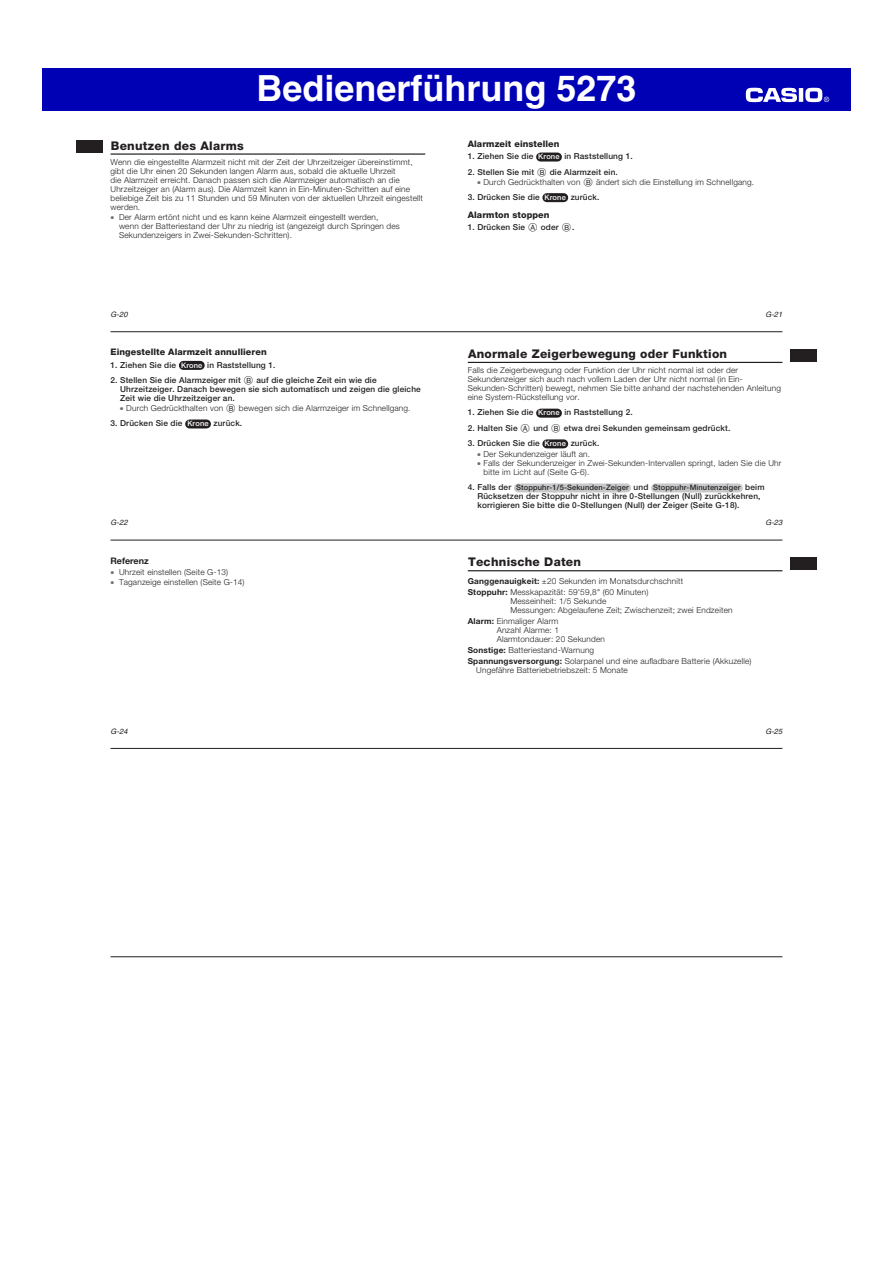
<style>
.page{position:relative;width:893px;height:1263px;background:#fff}
.page>*{position:absolute;margin:0;border:0;box-sizing:border-box;transform-origin:0 0}
.t1{font:700 36px "Helvetica";color:#fff}
.t2{font:800 12px "Helvetica Neue LT Pro";letter-spacing:.02em;color:#231f20}
.t3{font:800 9px "Helvetica Neue LT Pro";letter-spacing:.01em;color:#231f20}
.t4{font:700 9px "Helvetica Neue LT Pro";letter-spacing:-.005em;color:#231f20}
.t5{font:300 8.25px/9px "Helvetica Neue LT Pro";letter-spacing:.02em;color:#231f20}
.t6{font:500 8.25px/9px "Helvetica Neue LT Pro";letter-spacing:.02em;color:#231f20}
.t7{font:500 7.5px "Helvetica Neue LT Pro";letter-spacing:.02em;color:#231f20}
.t8{font:italic 7.5px "Helvetica";letter-spacing:.02em;color:#231f20}
.s1{font-size:7.5px;color:#fff}
.s2{font-weight:500}
.s3{font-family:"Mdn Alp Nor";font-weight:400}
.s4{font-weight:500;font-size:7.5px;color:#fff}
.s5{font-size:8.25px}
.s6{font-weight:700}
</style>
<div class="page">
<div style="left:42px;top:68px;width:808px;height:43px;background:#0000b4"></div>
<hr style="left:799px;top:88px;width:4px;height:14px;background:#fff">
<svg style="left:746px;top:88px;width:51px;height:14px"></svg>
<svg style="left:805px;top:88px;width:24px;height:14px"></svg>
<hr style="left:111px;top:331px;width:671px;height:1px;background:#231f20">
<hr style="left:111px;top:540px;width:671px;height:1px;background:#231f20">
<hr style="left:111px;top:748px;width:671px;height:1px;background:#231f20">
<hr style="left:111px;top:957px;width:671px;height:1px;background:#231f20">
<hr style="left:468px;top:570px;width:314px;height:1px;background:#231f20">
<div style="left:790px;top:557px;width:26px;height:13px;background:#231f20"></div>
<hr style="left:468px;top:362px;width:314px;height:1px;background:#231f20">
<svg style="left:540px;top:409px;width:17px;height:9px"></svg>
<svg style="left:547px;top:439px;width:17px;height:9px"></svg>
<svg style="left:518px;top:483px;width:108px;height:9px"></svg>
<svg style="left:655px;top:483px;width:83px;height:9px"></svg>
<div style="left:790px;top:349px;width:26px;height:12px;background:#231f20"></div>
<svg style="left:183px;top:361px;width:17px;height:9px"></svg>
<svg style="left:190px;top:420px;width:16px;height:9px"></svg>
<svg style="left:540px;top:153px;width:17px;height:9px"></svg>
<svg style="left:547px;top:193px;width:17px;height:9px"></svg>
<hr style="left:111px;top:153px;width:314px;height:2px;background:#231f20">
<div style="left:76px;top:140px;width:27px;height:13px;background:#231f20"></div>
<h1 class="t1" style="left:256px;top:75px;width:382px">Bedienerführung 5273</h1>
<h2 class="t2" style="left:111px;top:141px;width:135px">Benutzen des Alarms</h2>
<p class="t5" style="left:111px;top:158px;width:314px">Wenn die eingestellte Alarmzeit nicht mit der Zeit der Uhrzeitzeiger übereinstimmt, gibt die Uhr einen 20 Sekunden langen Alarm aus, sobald die aktuelle Uhrzeit<br>die Alarmzeit erreicht. Danach passen sich die Alarmzeiger automatisch an die Uhrzeitzeiger an (Alarm aus). Die Alarmzeit kann in Ein-Minuten-Schritten auf eine beliebige Zeit bis zu 11 Stunden und 59 Minuten von der aktuellen Uhrzeit eingestellt werden.</p>
<p class="t5" style="left:119px;top:213px;width:282px">Der Alarm ertönt nicht und es kann keine Alarmzeit eingestellt werden, wenn der Batteriestand der Uhr zu niedrig ist (angezeigt durch Springen des<br>Sekundenzeigers in Zwei-Sekunden-Schritten).</p>
<p class="t3" style="left:468px;top:141px;width:93px">Alarmzeit einstellen</p>
<p class="t6" style="left:468px;top:153px;width:166px">1. Ziehen Sie die <span class="s1">Krone</span> in Raststellung 1.</p>
<p class="t5" style="left:483px;top:167px;width:272px;line-height:10.5px;text-indent:-16px"><span class="s2">2. Stellen Sie mit</span> <span class="s3">B</span> <span class="s2">die Alarmzeit ein.<br></span>Durch Gedrückthalten von <span class="s3">B</span> ändert sich die Einstellung im Schnellgang.</p>
<p class="t6" style="left:468px;top:193px;width:133px">3. Drücken Sie die <span class="s1">Krone</span> zurück.</p>
<p class="t3" style="left:468px;top:211px;width:83px">Alarmton stoppen</p>
<p class="t6" style="left:468px;top:223px;width:108px">1. Drücken Sie <span class="s3">A</span> oder <span class="s3">B</span>.</p>
<p class="t8" style="left:111px;top:312px;width:19px">G-20</p>
<p class="t8" style="left:765px;top:312px;width:19px">G-21</p>
<p class="t3" style="left:111px;top:349px;width:158px">Eingestellte Alarmzeit annullieren</p>
<p class="t6" style="left:111px;top:361px;width:166px">1. Ziehen Sie die <span class="s1">Krone</span> in Raststellung 1.</p>
<p class="t6" style="left:120px;top:376px;width:302px;text-indent:-10px">2. Stellen Sie die Alarmzeiger mit <span class="s3">B</span> auf die gleiche Zeit ein wie die<br>Uhrzeitzeiger. Danach bewegen sie sich automatisch und zeigen die gleiche<br>Zeit wie die Uhrzeitzeiger an.</p>
<p class="t5" style="left:126px;top:405px;width:286px">Durch Gedrückthalten von <span class="s3">B</span> bewegen sich die Alarmzeiger im Schnellgang.</p>
<p class="t6" style="left:111px;top:420px;width:133px">3. Drücken Sie die <span class="s1">Krone</span> zurück.</p>
<h2 class="t2" style="left:468px;top:349px;width:261px">Anormale Zeigerbewegung oder Funktion</h2>
<p class="t5" style="left:468px;top:367px;width:315px">Falls die Zeigerbewegung oder Funktion der Uhr nicht normal ist oder der Sekundenzeiger sich auch nach vollem Laden der Uhr nicht normal (in Ein-Sekunden-Schritten) bewegt, nehmen Sie bitte anhand der nachstehenden Anleitung eine System-Rückstellung vor.</p>
<p class="t6" style="left:468px;top:409px;width:166px">1. Ziehen Sie die <span class="s1">Krone</span> in Raststellung 2.</p>
<p class="t6" style="left:468px;top:424px;width:264px">2. Halten Sie <span class="s3">A</span> und <span class="s3">B</span> etwa drei Sekunden gemeinsam gedrückt.</p>
<p class="t5" style="left:483px;top:439px;width:299px;line-height:10.2px;text-indent:-16px"><span class="s2">3. Drücken Sie die</span> <span class="s4">Krone</span> <span class="s2">zurück.<br></span>Der Sekundenzeiger läuft an.<br>Falls der Sekundenzeiger in Zwei-Sekunden-Intervallen springt, laden Sie die Uhr</p>
<p class="t5" style="left:483px;top:469px;width:107px">bitte im Licht auf (Seite G-6).</p>
<p class="t7" style="left:468px;top:485px;width:298px"><span class="s5">4. Falls der</span> Stoppuhr-1/5-Sekunden-Zeiger <span class="s5">und</span> Stoppuhr-Minutenzeiger <span class="s5">beim</span></p>
<p class="t6" style="left:477px;top:493px;width:285px">Rücksetzen der Stoppuhr nicht in ihre 0-Stellungen (Null) zurückkehren, korrigieren Sie bitte die 0-Stellungen (Null) der Zeiger (Seite G-18).</p>
<p class="t8" style="left:111px;top:520px;width:19px">G-22</p>
<p class="t8" style="left:765px;top:520px;width:19px">G-23</p>
<p class="t4" style="left:111px;top:558px;width:40px">Referenz</p>
<p class="t5" style="left:119px;top:568px;width:127px;line-height:9.9px">Uhrzeit einstellen (Seite G-13)<br>Taganzeige einstellen (Seite G-14)</p>
<h2 class="t2" style="left:468px;top:558px;width:115px">Technische Daten</h2>
<p class="t5" style="left:468px;top:576px;width:217px;line-height:11.1px"><span class="s6">Ganggenauigkeit:</span> ±20 Sekunden im Monatsdurchschnitt<br><span class="s6">Stoppuhr:</span> Messkapazität: 59'59,8" (60 Minuten)</p>
<p class="t5" style="left:510px;top:597px;width:224px">Messeinheit: 1/5 Sekunde<br>Messungen: Abgelaufene Zeit; Zwischenzeit; zwei Endzeiten</p>
<p class="t5" style="left:497px;top:617px;width:110px;text-indent:-29px"><span class="s6">Alarm:</span> Einmaliger Alarm<br>Anzahl Alarme: 1<br>Alarmtondauer: 20 Sekunden</p>
<p class="t5" style="left:468px;top:645px;width:285px;line-height:11.1px"><span class="s6">Sonstige:</span> Batteriestand-Warnung<br><span class="s6">Spannungsversorgung:</span> Solarpanel und eine aufladbare Batterie (Akkuzelle)</p>
<p class="t5" style="left:476px;top:667px;width:153px">Ungefähre Batteriebetriebszeit: 5 Monate</p>
<p class="t8" style="left:111px;top:728px;width:19px">G-24</p>
<p class="t8" style="left:765px;top:728px;width:19px">G-25</p>
</div>
